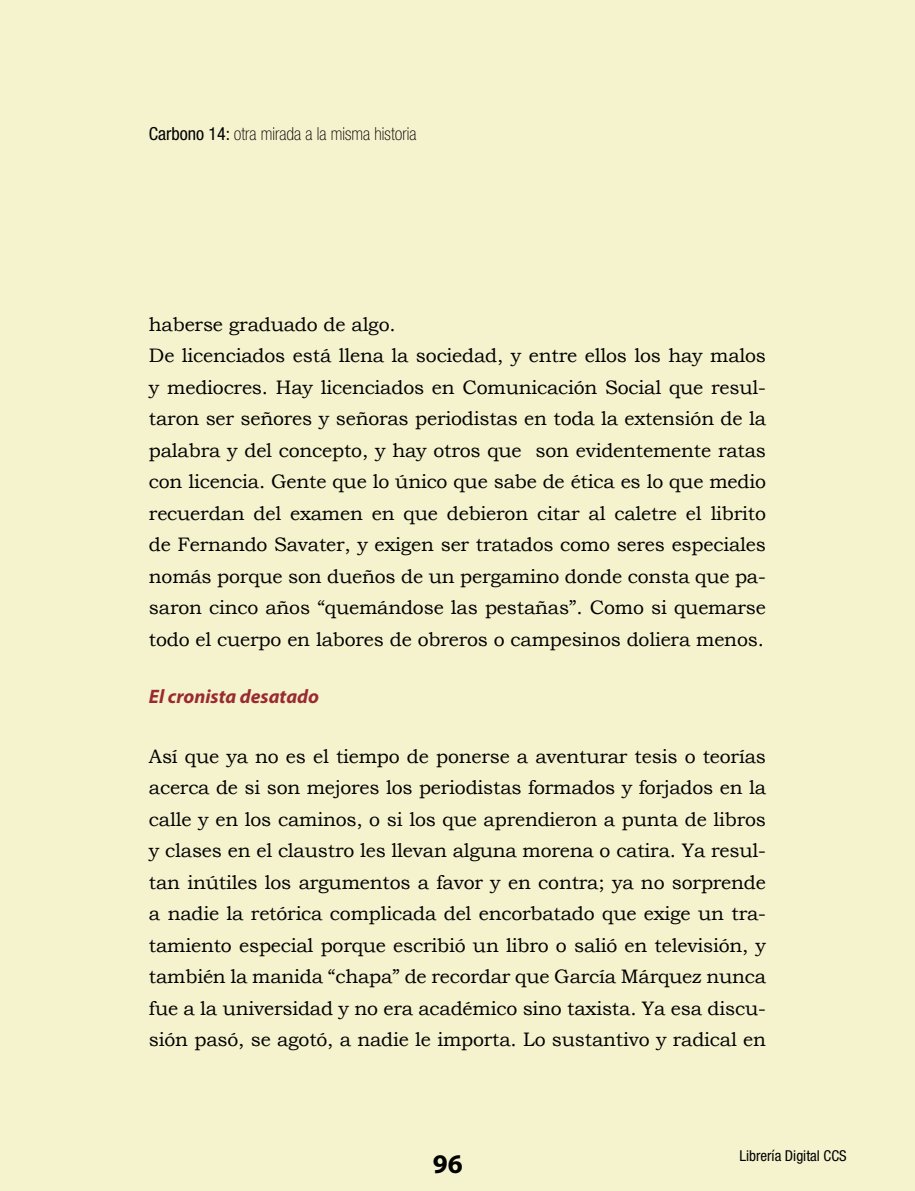
<style>
.page{position:relative;width:915px;height:1191px;background:#fff}
.page>*{position:absolute;margin:0;border:0;box-sizing:border-box;transform-origin:0 0}
.t1{font:700 27px "Myriad Hebrew";color:#000}
.t2{font:19.5px/31.5px "Bookman Old Style";letter-spacing:-.01em;color:#000}
.t3{font:italic 700 19.5px "Myriad Pro";color:#992b30}
.t4{font:100 condensed 18px "Helvetica Neue LT Std";color:#000}
.t5{font:condensed 15px "Helvetica Neue LT Std";color:#000}
.s1{font-weight:400}
</style>
<div class="page">
<div style="left:0;top:0;width:914px;height:1191px;background:#f5f2ce"></div>
<p class="t4" style="left:149px;top:123px;width:269px"><span class="s1">Carbono 14:</span> otra mirada a la misma historia</p>
<p class="t2" style="left:149px;top:308px;width:618px">haberse graduado de algo.<br>De licenciados está llena la sociedad, y entre ellos los hay malos y mediocres. Hay licenciados en Comunicación Social que resul&shy;taron ser señores y señoras periodistas en toda la extensión de la palabra y del concepto, y hay otros que son evidentemente ratas con licencia. Gente que lo único que sabe de ética es lo que medio recuerdan del examen en que debieron citar al caletre el librito de Fernando Savater, y exigen ser tratados como seres especiales nomás porque son dueños de un pergamino donde consta que pa&shy;saron cinco años “quemándose las pestañas”. Como si quemarse todo el cuerpo en labores de obreros o campesinos doliera menos.</p>
<p class="t3" style="left:149px;top:683px;width:171px">El cronista desatado</p>
<p class="t2" style="left:149px;top:740px;width:618px;text-align:justify">Así que ya no es el tiempo de ponerse a aventurar tesis o teorías acerca de si son mejores los periodistas formados y forjados en la calle y en los caminos, o si los que aprendieron a punta de libros y clases en el claustro les llevan alguna morena o catira. Ya resul&shy;tan inútiles los argumentos a favor y en contra; ya no sorprende a nadie la retórica complicada del encorbatado que exige un tra&shy;tamiento especial porque escribió un libro o salió en televisión, y también la manida “chapa” de recordar que García Márquez nunca fue a la universidad y no era académico sino taxista. Ya esa discu&shy;sión pasó, se agotó, a nadie le importa. Lo sustantivo y radical en</p>
<h1 class="t1" style="left:433px;top:1148px;width:31px">96</h1>
<p class="t5" style="left:739px;top:1147px;width:109px">Librería Digital CCS</p>
</div>
